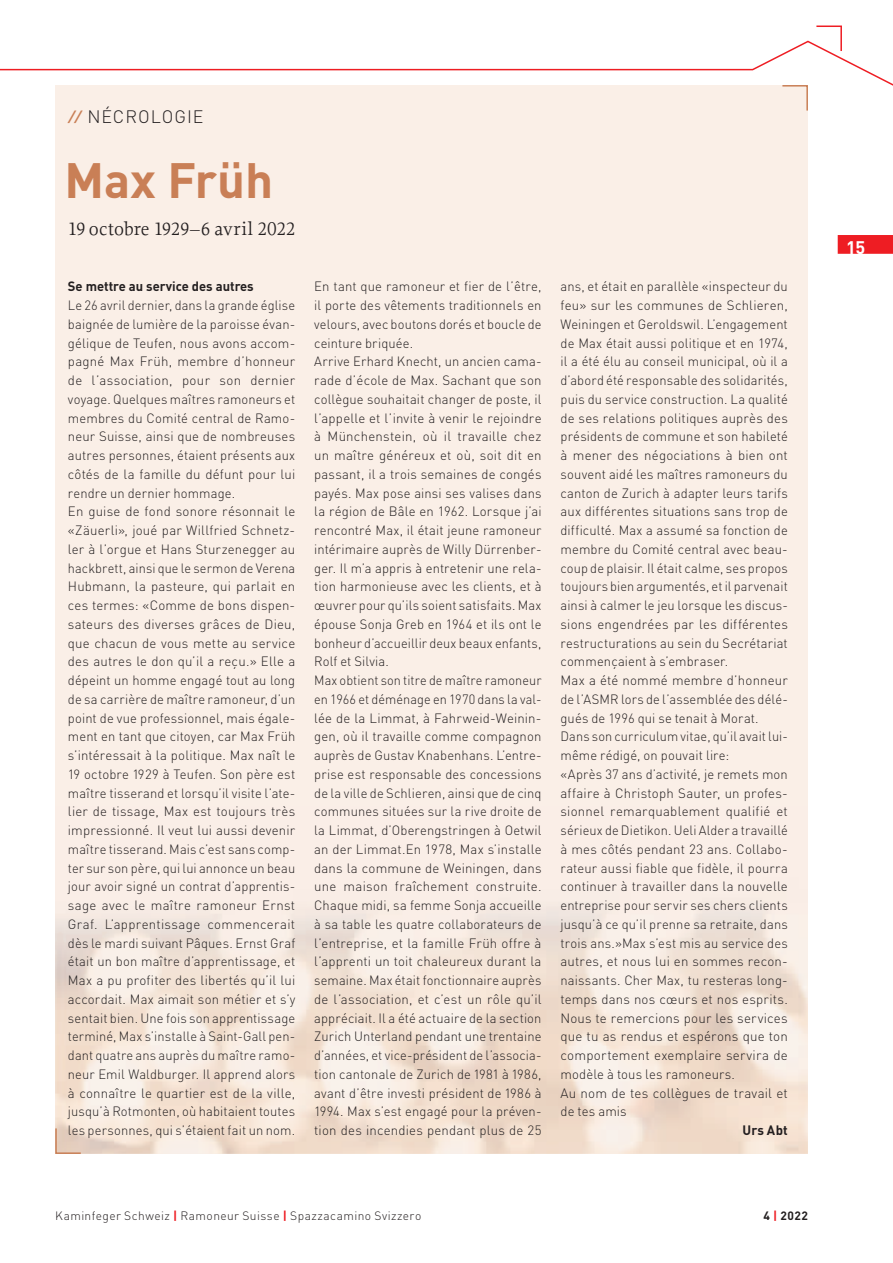
<style>
.page{position:relative;width:893px;height:1263px;background:#fff}
.page>*{position:absolute;margin:0;border:0;box-sizing:border-box;transform-origin:0 0}
.t1{font:700 49.05px "DIN Pro";color:#c97f56}
.t2{font:19.35px "Proforma";color:#231f20}
.t3{font:700 18px "DIN Pro";color:#fff}
.t4{font:300 17.85px "DIN Pro";letter-spacing:.05em;color:#231f20}
.t5{font:300 13.5px/18.8px "DIN Pro";letter-spacing:.015em;color:#231f20}
.t6{font:700 13.5px "DIN Pro";letter-spacing:.02em;color:#231f20}
.t7{font:300 13.35px/18.8px "DIN Pro";letter-spacing:.01em;color:#231f20}
.t8{font:300 13.35px/18.8px "DIN Pro";letter-spacing:.01em;color:#231f20;scale:.96 1}
.t9{font:700 13.35px "DIN Pro";color:#231f20}
.t10{font:300 12px "DIN Pro";letter-spacing:.035em;color:#231f20}
.t11{font:700 12px "DIN Pro";color:#231f20}
.s1{font-weight:500;font-style:italic;font-size:14.55px;color:#c97f56}
.s2{font-size:19.05px}
.s3{font-size:13.2px}
.s4{font-size:13.35px}
.s5{font-weight:700;color:#ee1d23}
.s6{color:#ee1d23}
</style>
<div class="page">
<div style="left:838px;top:235px;width:55px;height:19px;background:#ee1d23"></div>
<div style="left:55px;top:85px;width:753px;height:722px;background:#faefe7"></div>
<svg style="left:0;top:25px;width:893px;height:86px"></svg>
<svg style="left:55px;top:1127px;width:27px;height:27px"></svg>
<h3 class="t4" style="left:68px;top:106px;width:137px"><span class="s1">//</span> NÉCROLOGIE</h3>
<h1 class="t1" style="left:65px;top:159px;width:210px">Max Früh</h1>
<h2 class="t2" style="left:68px;top:217px;width:229px"><span class="s2">19</span> octobre <span class="s2">1929</span>–6 avril 2022</h2>
<p class="t9" style="left:68px;top:281px;width:187px">Se mettre au service des autres</p>
<p class="t8" style="left:68px;top:296px;width:238px">Le 26 avril dernier, dans la grande église baignée de lumière de la paroisse évan&shy;gélique de Teufen, nous avons accom&shy;pagné Max Früh, membre d’honneur de l’association, pour son dernier voyage. Quelques maîtres ramoneurs et membres du Comité central de Ramo&shy;neur Suisse, ainsi que de nombreuses autres personnes, étaient présents aux côtés de la famille du défunt pour lui rendre un dernier hommage.<br>En guise de fond sonore résonnait le «Zäuerli<span class="s3">»</span>, joué par Willfried Schnetz&shy;ler à l’orgue et Hans Sturzenegger au hackbrett, ainsi que le sermon de Verena Hubmann, la pasteure, qui parlait en ces termes: «Comme de bons dispen&shy;sateurs des diverses grâces de Dieu, que chacun de vous mette au service des autres le don qu’il a reçu.» Elle a dépeint un homme engagé tout au long de sa carrière de maître ramoneur, d’un point de vue professionnel, mais égale&shy;ment en tant que citoyen, car Max Früh s’intéressait à la politique. Max naît le <span class="s3">19</span> octobre <span class="s3">19</span>29 à Teufen. Son père est maître tisserand et lorsqu’il visite l’ate&shy;lier de tissage, Max est toujours très impressionné. Il veut lui aussi devenir maître tisserand. Mais c’est sans comp&shy;ter sur son père, qui lui annonce un beau jour avoir signé un contrat d’apprentis&shy;sage avec le maître ramoneur Ernst Graf. L’apprentissage commencerait dès le mardi suivant Pâques. Ernst Graf était un bon maître d’apprentissage, et Max a pu profiter des libertés qu’il lui accordait. Max aimait son métier et s’y sentait bien. Une fois son apprentissage terminé, Max s’installe à Saint-Gall pen&shy;dant quatre ans auprès du maître ramo&shy;neur Emil Waldburger. Il apprend alors à connaître le quartier est de la ville, jusqu’à Rotmonten, où habitaient toutes les personnes, qui s’étaient fait un nom.</p>
<p class="t7" style="left:314px;top:277px;width:229px">En tant que ramoneur et fier de l’être, il porte des vêtements traditionnels en velours, avec boutons dorés et boucle de ceinture briquée.<br>Arrive Erhard Knecht, un ancien cama&shy;rade d’école de Max. Sachant que son collègue souhaitait changer de poste, il l’appelle et l’invite à venir le rejoindre à Münchenstein, où il travaille chez un maître généreux et où, soit dit en passant, il a trois semaines de congés payés. Max pose ainsi ses valises dans la région de Bâle en 1962. Lorsque j’ai rencontré Max, il était jeune ramoneur intérimaire auprès de Willy Dürrenber&shy;ger. Il m’a appris à entretenir une rela&shy;tion harmonieuse avec les clients, et à œuvrer pour qu’ils soient satisfaits. Max épouse Sonja Greb en 1964 et ils ont le bonheur d’accueillir deux beaux enfants, Rolf et Silvia.<br>Max obtient son titre de maître ramoneur en 1966 et déménage en 1970 dans la val&shy;lée de la Limmat, à Fahrweid-Weinin&shy;gen, où il travaille comme compagnon auprès de Gustav Knabenhans. L’entre&shy;prise est responsable des concessions de la ville de Schlieren, ainsi que de cinq communes situées sur la rive droite de la Limmat, d’Oberengstringen à Oetwil an der Limmat.En 1978, Max s’installe dans la commune de Weiningen, dans une maison fraîchement construite.<br>Chaque midi, sa femme Sonja accueille à sa table les quatre collaborateurs de l’entreprise, et la famille Früh offre à l’apprenti un toit chaleureux durant la semaine. Max était fonctionnaire auprès de l’association, et c’est un rôle qu’il appréciait. Il a été actuaire de la section Zurich Unterland pendant une trentaine d’années, et vice-président de l’associa&shy;tion cantonale de Zurich de <span class="s3">19</span>81 à <span class="s3">19</span>86, avant d’être investi président de <span class="s3">19</span>86 à <span class="s3">19</span>94. Max s’est engagé pour la préven&shy;tion des incendies pendant plus de 25</p>
<p class="t7" style="left:560px;top:277px;width:229px">ans, et était en parallèle «inspecteur du feu» sur les communes de Schlieren, Weiningen et Geroldswil. L’engagement de Max était aussi politique et en 1974, il a été élu au conseil municipal, où il a d’abord été responsable des solidarités, puis du service construction. La qualité de ses relations politiques auprès des présidents de commune et son habileté à mener des négociations à bien ont souvent aidé les maîtres ramoneurs du canton de Zurich à adapter leurs tarifs aux différentes situations sans trop de difficulté. Max a assumé sa fonction de membre du Comité central avec beau&shy;coup de plaisir. Il était calme, ses propos toujours bien argumentés, et il parvenait ainsi à calmer le jeu lorsque les discus&shy;sions engendrées par les différentes restructurations au sein du Secrétariat commençaient à s’embraser.<br>Max a été nommé membre d’honneur de l’ASMR lors de l’assemblée des délé&shy;gués de 1996 qui se tenait à Morat.<br>Dans son curriculum vitae, qu’il avait lui&shy;même rédigé, on pouvait lire:<br>«Après 37 ans d’activité, je remets mon affaire à Christoph Sauter, un profes&shy;sionnel remarquablement qualifié et sérieux de Dietikon. Ueli Alder a travaillé à mes côtés pendant 23 ans. Collabo&shy;rateur aussi fiable que fidèle, il pourra continuer à travailler dans la nouvelle entreprise pour servir ses chers clients jusqu’à ce qu’il prenne sa retraite, dans trois ans.»Max s’est mis au service des autres, et nous lui en sommes recon&shy;naissants. Cher Max, tu resteras long&shy;temps dans nos cœurs et nos esprits.</p>
<p class="t5" style="left:560px;top:1009px;width:229px"><span class="s4">Nous te re</span>mercions pour les services que tu as rendus et espérons que ton comportement exemplaire servira de modèle à tous les ramoneurs.<br>Au nom de tes collègues de travail et de tes amis</p>
<p class="t6" style="left:742px;top:1124px;width:47px">Urs Abt</p>
<p class="t10" style="left:55px;top:1209px;width:368px">Kaminfeger Schweiz <span class="s5">|</span> Ramoneur Suisse <span class="s5">|</span> Spazzacamino Svizzero</p>
<p class="t11" style="left:764px;top:1211px;width:46px">4 <span class="s6">|</span> 2022</p>
<h3 class="t3" style="left:846px;top:240px;width:21px">15</h3>
</div>
